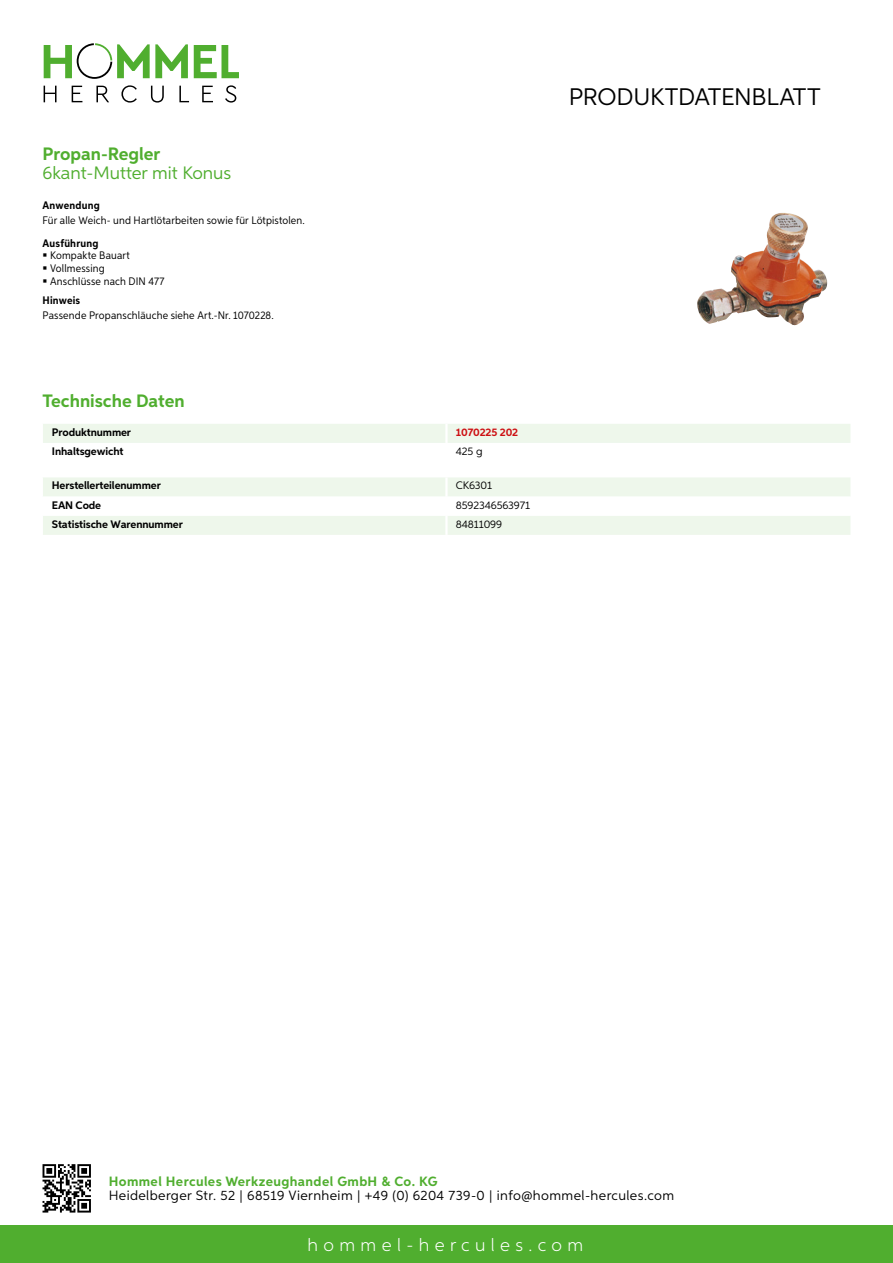
<style>
.page{position:relative;width:893px;height:1263px;background:#fff}
.page>*{position:absolute;margin:0;border:0;box-sizing:border-box;transform-origin:0 0}
.t1{font:24px "Aspira";letter-spacing:-.01em;color:#000}
.t2{font:700 18px "Aspira";color:#50ae2f}
.t3{font:18px "Aspira";color:#50ae2f}
.t4{font:300 18px "Aspira";letter-spacing:.3em;color:#fff}
.t5{font:13.5px "Aspira";letter-spacing:.03em;color:#000}
.t6{font:700 13.5px "Aspira";letter-spacing:.03em;color:#50ae2f}
.t7{font:10.95px/12.8px "Aspira Nar";letter-spacing:.015em;color:#000}
.t8{font:700 10.95px "Aspira";letter-spacing:-.01em;color:#000}
.t9{font:10.95px "Aspira";letter-spacing:-.01em;color:#000}
.t10{font:700 10.95px "Aspira Nar";letter-spacing:.02em;color:#000}
.t11{font:700 10.95px "Aspira";letter-spacing:-.01em;color:#cd1013}
</style>
<div class="page">
<div style="left:0;top:1226px;width:893px;height:37px;background:#50ae2f"></div>
<svg style="left:43px;top:1164px;width:48px;height:48px"></svg>
<svg style="left:194px;top:45px;width:45px;height:33px"></svg>
<svg style="left:44px;top:43px;width:144px;height:36px"></svg>
<svg style="left:44px;top:86px;width:13px;height:16px"></svg>
<svg style="left:72px;top:86px;width:10px;height:16px"></svg>
<svg style="left:96px;top:86px;width:13px;height:16px"></svg>
<svg style="left:121px;top:85px;width:16px;height:18px"></svg>
<svg style="left:151px;top:86px;width:13px;height:17px"></svg>
<svg style="left:179px;top:86px;width:10px;height:16px"></svg>
<svg style="left:202px;top:86px;width:11px;height:16px"></svg>
<svg style="left:225px;top:85px;width:11px;height:18px"></svg>
<div style="left:43px;top:424px;width:807px;height:19px;background:#eef7eb"></div>
<svg style="left:43px;top:477px;width:807px;height:58px"></svg>
<hr style="left:445px;top:516px;width:3px;height:19px;background:#fff">
<img style="left:697px;top:213px;width:131px;height:113px">
<h2 class="t2" style="left:43px;top:142px;width:119px">Propan-Regler</h2>
<h2 class="t3" style="left:43px;top:162px;width:190px">6kant-Mutter mit Konus</h2>
<p class="t10" style="left:43px;top:199px;width:59px">Anwendung</p>
<p class="t7" style="left:43px;top:214px;width:264px">Für alle Weich- und Hartlötarbeiten sowie für Lötpistolen.</p>
<p class="t10" style="left:43px;top:236px;width:58px">Ausführung</p>
<p class="t7" style="left:50px;top:249px;width:116px">Kompakte Bauart<br>Vollmessing<br>Anschlüsse nach DIN 477</p>
<p class="t10" style="left:43px;top:294px;width:39px">Hinweis</p>
<p class="t7" style="left:43px;top:309px;width:233px">Passende Propanschläuche siehe Art.-Nr. 1070228.</p>
<h2 class="t2" style="left:43px;top:390px;width:144px">Technische Daten</h2>
<p class="t8" style="left:52px;top:425px;width:81px">Produktnummer</p>
<p class="t11" style="left:456px;top:425px;width:64px">1070225 202</p>
<p class="t8" style="left:52px;top:444px;width:73px">Inhaltsgewicht</p>
<p class="t9" style="left:456px;top:444px;width:28px">425 g</p>
<p class="t8" style="left:52px;top:479px;width:111px">Herstellerteilenummer</p>
<p class="t9" style="left:456px;top:479px;width:38px">CK6301</p>
<p class="t8" style="left:52px;top:498px;width:51px">EAN Code</p>
<p class="t9" style="left:456px;top:498px;width:76px">8592346563971</p>
<p class="t8" style="left:52px;top:517px;width:132px">Statistische Warennummer</p>
<p class="t9" style="left:456px;top:517px;width:48px">84811099</p>
<h1 class="t1" style="left:569px;top:82px;width:253px">Produktdatenblatt</h1>
<p class="t6" style="left:109px;top:1172px;width:330px">Hommel Hercules Werkzeughandel GmbH &amp; Co. KG</p>
<p class="t5" style="left:109px;top:1187px;width:567px">Heidelberger Str. 52 | 68519 Viernheim | +49 (0) 6204 739-0 | info@hommel-hercules.com</p>
<h2 class="t4" style="left:307px;top:1234px;width:277px">hommel-hercules.com</h2>
</div>
